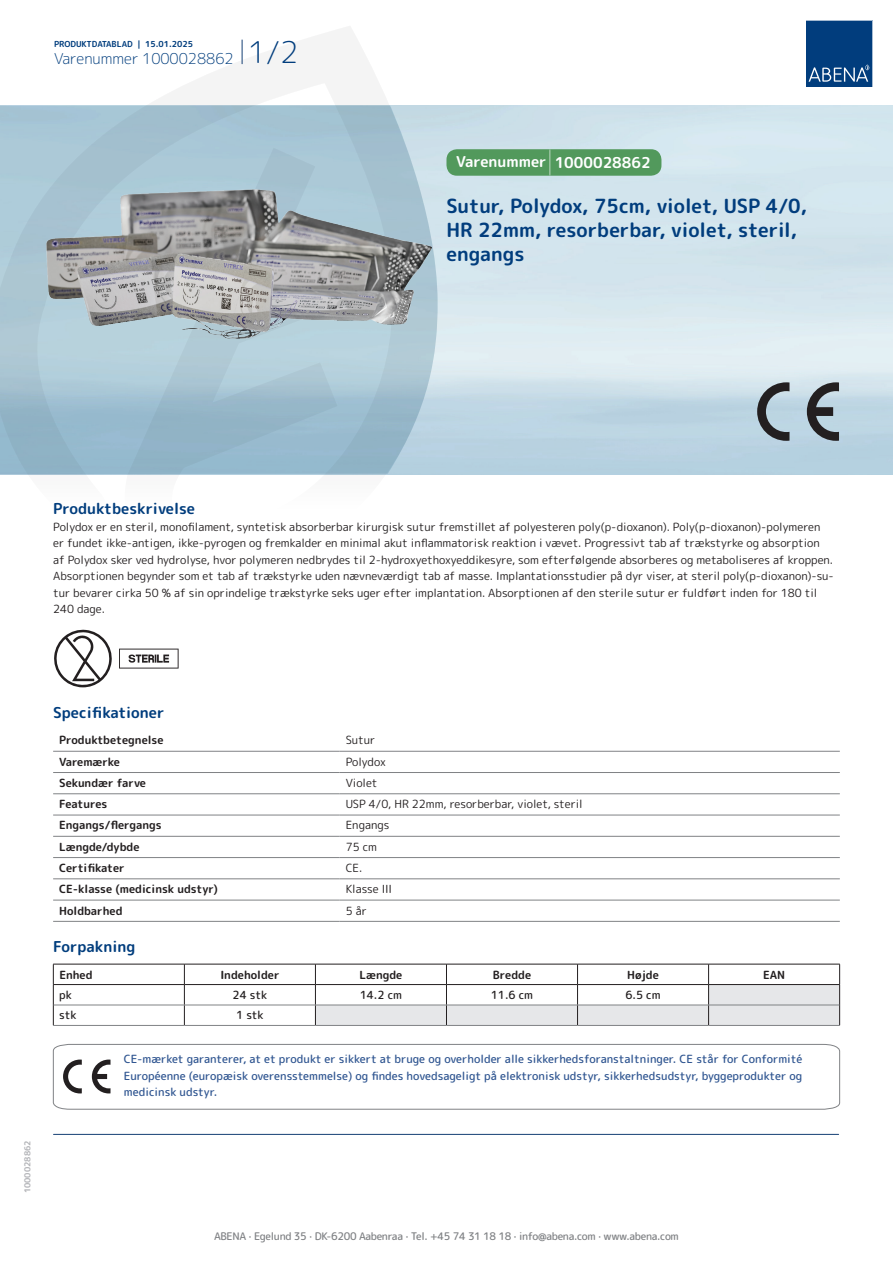
<style>
.page{position:relative;width:893px;height:1263px;background:#fff}
.page>*{position:absolute;margin:0;border:0;box-sizing:border-box;transform-origin:0 0}
.t1{font:700 19.5px/24px "Rounded Mplus 1 c";color:#013d7d}
.t2{font:700 15px "Rounded Mplus 1 c";color:#013d7d}
.t3{font:300 15px "Rounded Mplus 1 c";color:#013d7d}
.t4{font:700 15px "Rounded Mplus 1 c";color:#fff}
.t5{font:11.25px/16.5px "Rounded Mplus 1 c";color:#231f20}
.t6{font:500 11.25px/16.5px "Rounded Mplus 1 c";color:#305691;text-align:justify}
.t7{font:700 11.25px "Rounded Mplus 1 c";color:#231f20}
.t8{font:500 11.25px "Rounded Mplus 1 c";color:#231f20}
.t9{font:500 10.5px "Rounded Mplus 1 c";letter-spacing:-.03em;color:#808285}
.t10{font:700 8.25px "Rounded Mplus 1 c";color:#013d7d}
.t11{font:700 8.25px "Rounded Mplus 1 c";color:#b2b3b7}
.s1{font-size:30px}
.s2{font-size:25.5px}
</style>
<div class="page">
<svg style="left:0;top:26px;width:439px;height:449px"></svg>
<svg style="left:0;top:106px;width:438px;height:368px;background:#a5c3d2"></svg>
<svg style="left:242px;top:40px;width:1px;height:24px"></svg>
<svg style="left:806px;top:20px;width:67px;height:67px;background:#144b86"></svg>
<img style="left:47px;top:189px;width:384px;height:150px">
<svg style="left:54px;top:630px;width:58px;height:57px"></svg>
<svg style="left:119px;top:649px;width:60px;height:19px"></svg>
<hr style="left:53px;top:751px;width:287px;height:1px;background:#808285">
<hr style="left:340px;top:751px;width:500px;height:1px;background:#808285">
<hr style="left:53px;top:772px;width:287px;height:1px;background:#808285">
<hr style="left:340px;top:772px;width:500px;height:1px;background:#808285">
<hr style="left:53px;top:793px;width:287px;height:1px;background:#808285">
<hr style="left:340px;top:793px;width:500px;height:1px;background:#808285">
<hr style="left:53px;top:815px;width:287px;height:1px;background:#808285">
<hr style="left:340px;top:815px;width:500px;height:1px;background:#808285">
<hr style="left:53px;top:836px;width:287px;height:1px;background:#808285">
<hr style="left:340px;top:836px;width:500px;height:1px;background:#808285">
<hr style="left:53px;top:857px;width:287px;height:1px;background:#808285">
<hr style="left:340px;top:857px;width:500px;height:1px;background:#808285">
<hr style="left:53px;top:878px;width:287px;height:1px;background:#808285">
<hr style="left:340px;top:878px;width:500px;height:1px;background:#808285">
<hr style="left:53px;top:900px;width:287px;height:1px;background:#808285">
<hr style="left:340px;top:900px;width:500px;height:1px;background:#808285">
<hr style="left:53px;top:921px;width:287px;height:1px;background:#808285">
<hr style="left:340px;top:921px;width:500px;height:1px;background:#808285">
<hr style="left:53px;top:964px;width:131px;height:1px;background:#231f20">
<hr style="left:184px;top:964px;width:131px;height:1px;background:#231f20">
<hr style="left:53px;top:984px;width:131px;height:1px;background:#231f20">
<hr style="left:184px;top:984px;width:131px;height:1px;background:#231f20">
<svg style="left:53px;top:964px;width:1px;height:61px"></svg>
<svg style="left:184px;top:964px;width:1px;height:61px"></svg>
<svg style="left:315px;top:964px;width:525px;height:61px"></svg>
<hr style="left:54px;top:1005px;width:130px;height:1px;background:#808285">
<hr style="left:184px;top:1005px;width:131px;height:1px;background:#808285">
<hr style="left:315px;top:1005px;width:131px;height:1px;background:#808285">
<hr style="left:446px;top:1005px;width:131px;height:1px;background:#808285">
<hr style="left:577px;top:1005px;width:132px;height:1px;background:#808285">
<hr style="left:709px;top:1005px;width:130px;height:1px;background:#808285">
<hr style="left:53px;top:1025px;width:131px;height:1px;background:#808285">
<hr style="left:184px;top:1025px;width:131px;height:1px;background:#808285">
<hr style="left:315px;top:1025px;width:131px;height:1px;background:#808285">
<hr style="left:446px;top:1025px;width:131px;height:1px;background:#808285">
<hr style="left:577px;top:1025px;width:132px;height:1px;background:#808285">
<hr style="left:709px;top:1025px;width:131px;height:1px;background:#808285">
<svg style="left:53px;top:1044px;width:787px;height:65px"></svg>
<hr style="left:54px;top:1134px;width:785px;height:1px;background:#153f74">
<svg style="left:807px;top:382px;width:32px;height:59px;background:#778188"></svg>
<svg style="left:757px;top:382px;width:32px;height:59px;background:#839098"></svg>
<div style="left:446px;top:149px;width:215px;height:27px;background:#52995c;border-radius:10px"></div>
<p class="t10" style="left:54px;top:38px;width:141px">PRODUKTDATABLAD | 15.01.2025</p>
<h2 class="t3" style="left:54px;top:48px;width:246px">Varenummer 1000028862 <span class="s1">1/2</span></h2>
<h2 class="t4" style="left:456px;top:152px;width:196px">Varenummer <span class="s2">|</span> 1000028862</h2>
<h1 class="t1" style="left:446px;top:194px;width:362px">Sutur, Polydox, 75cm, violet, USP 4/0,<br>HR 22mm, resorberbar, violet, steril, engangs</h1>
<h2 class="t2" style="left:53px;top:498px;width:143px">Produktbeskrivelse</h2>
<p class="t5" style="left:53px;top:518px;width:782px">Polydox er en steril, monofilament, syntetisk absorberbar kirurgisk sutur fremstillet af polyesteren poly(p-dioxanon). Poly(p-dioxanon)-polymeren er fundet ikke-antigen, ikke-pyrogen og fremkalder en minimal akut inflammatorisk reaktion i vævet. Progressivt tab af trækstyrke og absorption af Polydox sker ved hydrolyse, hvor polymeren nedbrydes til 2-hydroxyethoxyeddikesyre, som efterfølgende absorberes og metaboliseres af kroppen.<br>Absorptionen begynder som et tab af trækstyrke uden nævneværdigt tab af masse. Implantationsstudier på dyr viser, at steril poly(p-dioxanon)-su&shy;tur bevarer cirka 50 % af sin oprindelige trækstyrke seks uger efter implantation. Absorptionen af den sterile sutur er fuldført inden for 180 til 240 dage.</p>
<p class="t11" style="left:22px;top:1193px;width:54px;rotate:-90deg">1000028862</p>
<h2 class="t2" style="left:53px;top:701px;width:113px">Specifikationer</h2>
<p class="t7" style="left:59px;top:732px;width:106px">Produktbetegnelse</p>
<p class="t5" style="left:346px;top:732px;width:31px">Sutur</p>
<p class="t7" style="left:59px;top:754px;width:62px">Varemærke</p>
<p class="t5" style="left:346px;top:753px;width:42px">Polydox</p>
<p class="t7" style="left:59px;top:775px;width:88px">Sekundær farve</p>
<p class="t5" style="left:346px;top:774px;width:33px">Violet</p>
<p class="t7" style="left:59px;top:796px;width:50px">Features</p>
<p class="t5" style="left:346px;top:796px;width:238px">USP 4/0, HR 22mm, resorberbar, violet, steril</p>
<p class="t7" style="left:59px;top:817px;width:104px">Engangs/flergangs</p>
<p class="t5" style="left:346px;top:817px;width:45px">Engangs</p>
<p class="t7" style="left:59px;top:839px;width:82px">Længde/dybde</p>
<p class="t5" style="left:346px;top:838px;width:33px">75 cm</p>
<p class="t7" style="left:59px;top:860px;width:67px">Certifikater</p>
<p class="t5" style="left:346px;top:860px;width:18px">CE.</p>
<p class="t7" style="left:59px;top:881px;width:160px">CE-klasse (medicinsk udstyr)</p>
<p class="t5" style="left:346px;top:881px;width:48px">Klasse III</p>
<p class="t7" style="left:59px;top:902px;width:65px">Holdbarhed</p>
<p class="t5" style="left:346px;top:902px;width:23px">5 år</p>
<h2 class="t2" style="left:53px;top:935px;width:84px">Forpakning</h2>
<p class="t7" style="left:59px;top:966px;width:35px">Enhed</p>
<p class="t7" style="left:220px;top:966px;width:61px">Indeholder</p>
<p class="t7" style="left:359px;top:966px;width:44px">Længde</p>
<p class="t7" style="left:493px;top:966px;width:40px">Bredde</p>
<p class="t7" style="left:627px;top:966px;width:33px">Højde</p>
<p class="t7" style="left:763px;top:966px;width:24px">EAN</p>
<p class="t8" style="left:59px;top:987px;width:14px">pk</p>
<p class="t8" style="left:233px;top:987px;width:36px">24 stk</p>
<p class="t8" style="left:360px;top:987px;width:44px">14.2 cm</p>
<p class="t8" style="left:491px;top:987px;width:44px">11.6 cm</p>
<p class="t8" style="left:625px;top:987px;width:37px">6.5 cm</p>
<p class="t8" style="left:59px;top:1007px;width:19px">stk</p>
<p class="t8" style="left:236px;top:1007px;width:29px">1 stk</p>
<p class="t6" style="left:124px;top:1051px;width:680px">CE-mærket garanterer, at et produkt er sikkert at bruge og overholder alle sikkerhedsforanstaltninger. CE står for Conformité Européenne (europæisk overensstemmelse) og findes hovedsageligt på elektronisk udstyr, sikkerhedsudstyr, byggeprodukter og medicinsk udstyr.</p>
<p class="t9" style="left:214px;top:1229px;width:466px">ABENA · Egelund 35 · DK-6200 Aabenraa · Tel. +45 74 31 18 18 · info@abena.com · www.abena.com</p>
</div>
